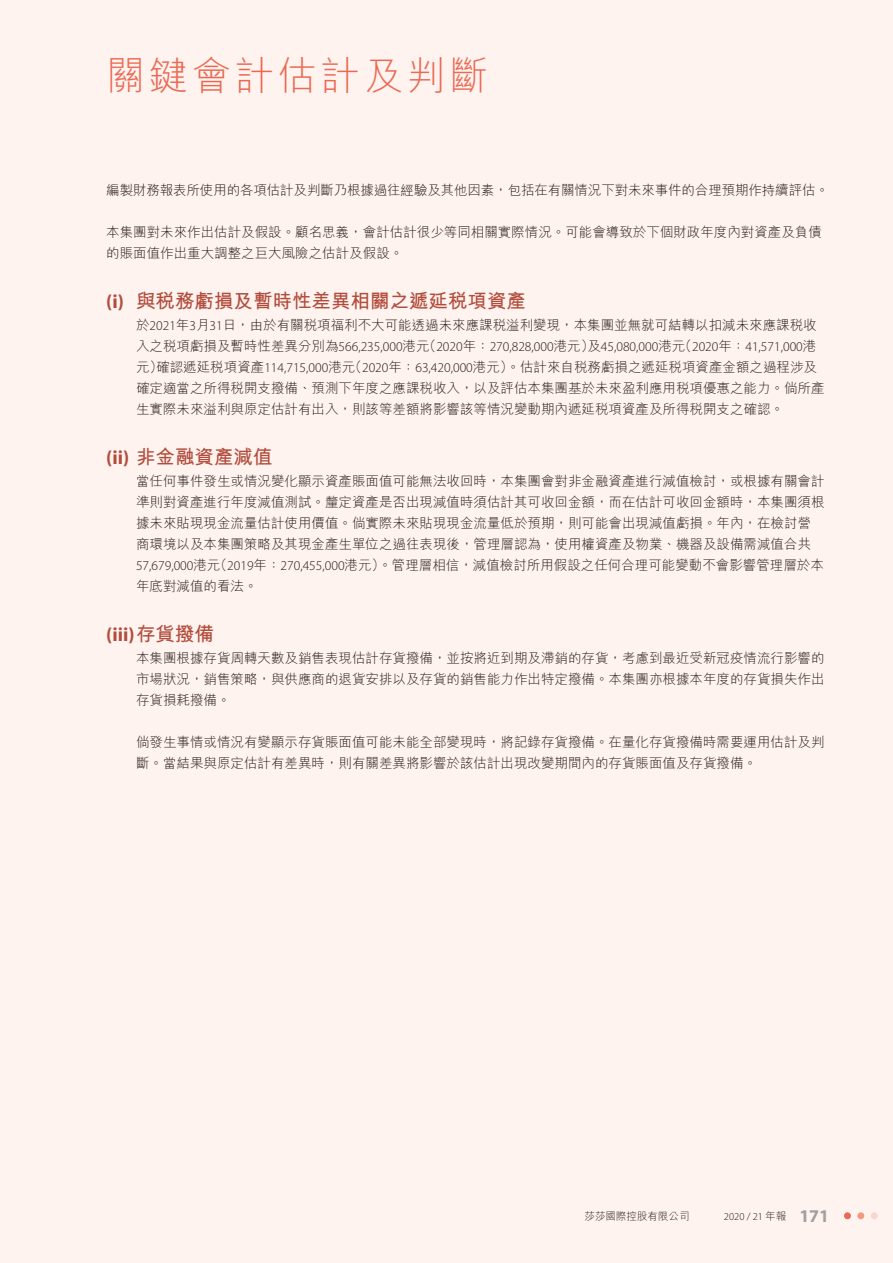
<style>
.page{position:relative;width:893px;height:1263px;background:#fef3ef}
.page>*{position:absolute;margin:0;border:0;box-sizing:border-box;transform-origin:0 0}
.t1{font:300 39px "M Hei HK";letter-spacing:.1em;color:#ec6852}
.t2{font:700 19.5px "M Hei HK";color:#b24c3c}
.t3{font:700 19.5px "Myriad Pro";color:#b24c3c}
.t4{font:300 13.5px/21px "M Hei HK";color:#231916}
.t5{font:300 13.5px "Myriad Pro";color:#231916}
.t6{font:300 10.5px "Myriad Pro";color:#231916}
.t7{font:300 10.5px "M Hei HK";color:#231916}
.s1{font-family:"Myriad Pro"}
.s2{font-family:"M Hei HK"}
.s3{font-weight:700;font-size:18px;color:#a0a0a1}
</style>
<div class="page">
<div style="left:844px;top:1212px;width:7px;height:7px;background:#ec6852;border-radius:50%"></div>
<div style="left:857px;top:1212px;width:7px;height:7px;background:#f29a81;border-radius:50%"></div>
<div style="left:871px;top:1212px;width:7px;height:7px;background:#fad7c9;border-radius:50%"></div>
<h1 class="t1" style="left:106px;top:48px;width:384px">關鍵會計估計及判斷</h1>
<p class="t4" style="left:106px;top:179px;width:724px">編製財務報表所使用的各項估計及判斷乃根據過往經驗及其他因素，包括在有關情況下對未來事件的合理預期作持續評估。</p>
<p class="t4" style="left:106px;top:221px;width:717px">本集團對未來作出估計及假設。顧名思義，會計估計很少等同相關實際情況。可能會導致於下個財政年度內對資產及負債的賬面值作出重大調整之巨大風險之估計及假設。</p>
<h2 class="t2" style="left:106px;top:287px;width:421px"><span class="s1">(i)</span> 與稅務虧損及暫時性差異相關之遞延稅項資產</h2>
<p class="t4" style="left:136px;top:314px;width:682px">於<span class="s1">2021</span>年<span class="s1">3</span>月<span class="s1">31</span>日，由於有關稅項福利不大可能透過未來應課稅溢利變現，本集團並無就可結轉以扣減未來應課稅收</p>
<p class="t5" style="left:136px;top:338px;width:682px"><span class="s2">入之稅項虧損及暫時性差異分別為</span>566,235,000<span class="s2">港元（</span>2020<span class="s2">年：</span>270,828,000<span class="s2">港元）及</span>45,080,000<span class="s2">港元（</span>2020<span class="s2">年：</span>41,571,000<span class="s2">港</span></p>
<p class="t4" style="left:136px;top:356px;width:690px">元）確認遞延稅項資產<span class="s1">114,715,000</span>港元（<span class="s1">2020</span>年：<span class="s1">63,420,000</span>港元）。估計來自稅務虧損之遞延稅項資產金額之過程涉及確定適當之所得稅開支撥備、預測下年度之應課稅收入，以及評估本集團基於未來盈利應用稅項優惠之能力。倘所產生實際未來溢利與原定估計有出入，則該等差額將影響該等情況變動期內遞延稅項資產及所得稅開支之確認。</p>
<h2 class="t2" style="left:106px;top:443px;width:168px"><span class="s1">(ii)</span> 非金融資產減值</h2>
<p class="t4" style="left:136px;top:470px;width:690px">當任何事件發生或情況變化顯示資產賬面值可能無法收回時，本集團會對非金融資產進行減值檢討，或根據有關會計準則對資產進行年度減值測試。釐定資產是否出現減值時須估計其可收回金額，而在估計可收回金額時，本集團須根據未來貼現現金流量估計使用價值。倘實際未來貼現現金流量低於預期，則可能會出現減值虧損。年內，在檢討營商環境以及本集團策略及其現金產生單位之過往表現後，管理層認為，使用權資產及物業、機器及設備需減值合共<span class="s1">57,679,000</span>港元（<span class="s1">2019</span>年：<span class="s1">270,455,000</span>港元）。管理層相信，減值檢討所用假設之任何合理可能變動不會影響管理層於本年底對減值的看法。</p>
<h2 class="t3" style="left:106px;top:622px;width:109px">(iii) <span class="s2">存貨撥備</span></h2>
<p class="t4" style="left:136px;top:647px;width:690px;text-align:justify">本集團根據存貨周轉天數及銷售表現估計存貨撥備，並按將近到期及滯銷的存貨，考慮到最近受新冠疫情流行影響的市場狀況，銷售策略，與供應商的退貨安排以及存貨的銷售能力作出特定撥備。本集團亦根據本年度的存貨損失作出存貨損耗撥備。</p>
<p class="t4" style="left:136px;top:731px;width:690px">倘發生事情或情況有變顯示存貨賬面值可能未能全部變現時，將記錄存貨撥備。在量化存貨撥備時需要運用估計及判斷。當結果與原定估計有差異時，則有關差異將影響於該估計出現改變期間內的存貨賬面值及存貨撥備。</p>
<p class="t7" style="left:585px;top:1208px;width:106px">莎莎國際控股有限公司</p>
<p class="t6" style="left:724px;top:1210px;width:107px">2020 / 21 <span class="s2">年報</span> <span class="s3">171</span></p>
</div>
